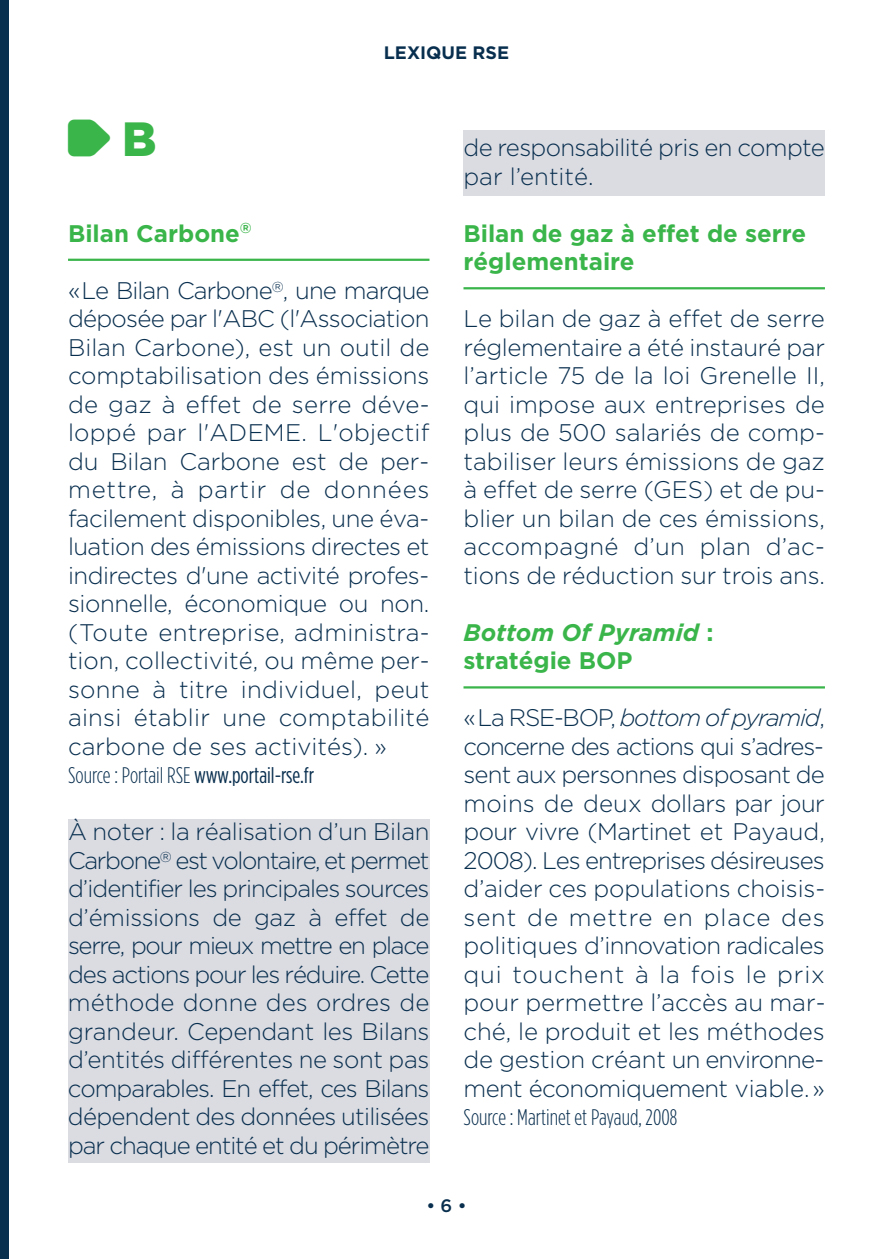
<style>
.page{position:relative;width:893px;height:1259px;background:#fff}
.page>*{position:absolute;margin:0;border:0;box-sizing:border-box;transform-origin:0 0}
.t1{font:900 48px "Gotham";color:#3ab54a}
.t2{font:300 24px/28.5px "Gotham";letter-spacing:-.005em;color:#092f4f;text-align:justify}
.t3{font:700 24px/28.5px "Gotham";color:#3ab54a}
.t4{font:300 24px/28.5px "Gotham";letter-spacing:-.025em;color:#092f4f}
.t5{font:italic 700 24px/28.5px "Gotham";color:#3ab54a}
.t6{font:22.5px "Gotham Condensed";color:#092f4f}
.t7{font:300 22.5px "Gotham Condensed";color:#092f4f}
.t8{font:700 18px "Gotham";color:#092f4f}
.t9{font:500 18px "Gotham";color:#092f4f}
.s1{font-weight:300}
.s2{font-style:normal}
.s3{font-style:italic}
</style>
<div class="page">
<div style="left:463px;top:131px;width:362px;height:65px;background:#dbdce2"></div>
<div style="left:68px;top:820px;width:361px;height:343px;background:#dbdce2"></div>
<hr style="left:68px;top:259px;width:361px;height:2px;background:#3ab54a">
<hr style="left:463px;top:287px;width:362px;height:2px;background:#3ab54a">
<hr style="left:463px;top:686px;width:362px;height:2px;background:#3ab54a">
<div style="left:0;top:0;width:9px;height:1259px;background:#092f4f"></div>
<p class="t8" style="left:384px;top:43px;width:127px">LEXIQUE RSE</p>
<h1 class="t1" style="left:122px;top:122px;width:36px">B</h1>
<p class="t3" style="left:68px;top:219px;width:185px">Bilan Carbone<sup>®</sup></p>
<p class="t2" style="left:68px;top:276px;width:363px">«Le Bilan Carbone<sup>®</sup>, une marque déposée par l'ABC (l'Association Bilan Carbone), est un outil de comptabilisation des émissions de gaz à effet de serre déve&shy;loppé par l'ADEME. L'objectif du Bilan Carbone est de per&shy;mettre, à partir de données facilement disponibles, une éva&shy;luation des émissions directes et indirectes d'une activité profes&shy;sionnelle, économique ou non. (Toute entreprise, administra&shy;tion, collectivité, ou même per&shy;sonne à titre individuel, peut ainsi établir une comptabilité carbone de ses activités). »</p>
<p class="t6" style="left:68px;top:762px;width:248px"><span class="s1">Source : Portail RSE</span> www.portail-rse.fr</p>
<p class="t2" style="left:68px;top:817px;width:363px">À noter : la réalisation d’un Bilan Carbone<sup>®</sup> est volontaire, et permet d’identifier les principales sources d’émissions de gaz à effet de serre, pour mieux mettre en place des actions pour les réduire. Cette méthode donne des ordres de grandeur. Cependant les Bilans d’entités différentes ne sont pas comparables. En effet, ces Bilans dépendent des données utilisées par chaque entité et du périmètre</p>
<p class="t4" style="left:463px;top:133px;width:363px">de responsabilité pris en compte par l’entité.</p>
<p class="t3" style="left:463px;top:219px;width:344px">Bilan de gaz à effet de serre réglementaire</p>
<p class="t2" style="left:463px;top:304px;width:363px">Le bilan de gaz à effet de serre réglementaire a été instauré par l’article 75 de la loi Grenelle II, qui impose aux entreprises de plus de 500 salariés de comp&shy;tabiliser leurs émissions de gaz à effet de serre (GES) et de pu&shy;blier un bilan de ces émissions, accompagné d’un plan d’ac&shy;tions de réduction sur trois ans.</p>
<p class="t5" style="left:463px;top:618px;width:251px">Bottom Of Pyramid <span class="s2">: stratégie BOP</span></p>
<p class="t2" style="left:463px;top:703px;width:364px">«La RSE-BOP, <span class="s3">bottom ofpyramid</span>, concerne des actions qui s’adres&shy;sent aux personnes disposant de moins de deux dollars par jour pour vivre (Martinet et Payaud, 2008). Les entreprises désireuses d’aider ces populations choisis&shy;sent de mettre en place des politiques d’innovation radicales qui touchent à la fois le prix pour permettre l’accès au mar&shy;ché, le produit et les méthodes de gestion créant un environne&shy;ment économiquement viable.»</p>
<p class="t7" style="left:463px;top:1104px;width:215px">Source : Martinet et Payaud, 2008</p>
<p class="t9" style="left:426px;top:1196px;width:42px">•6•</p>
</div>
